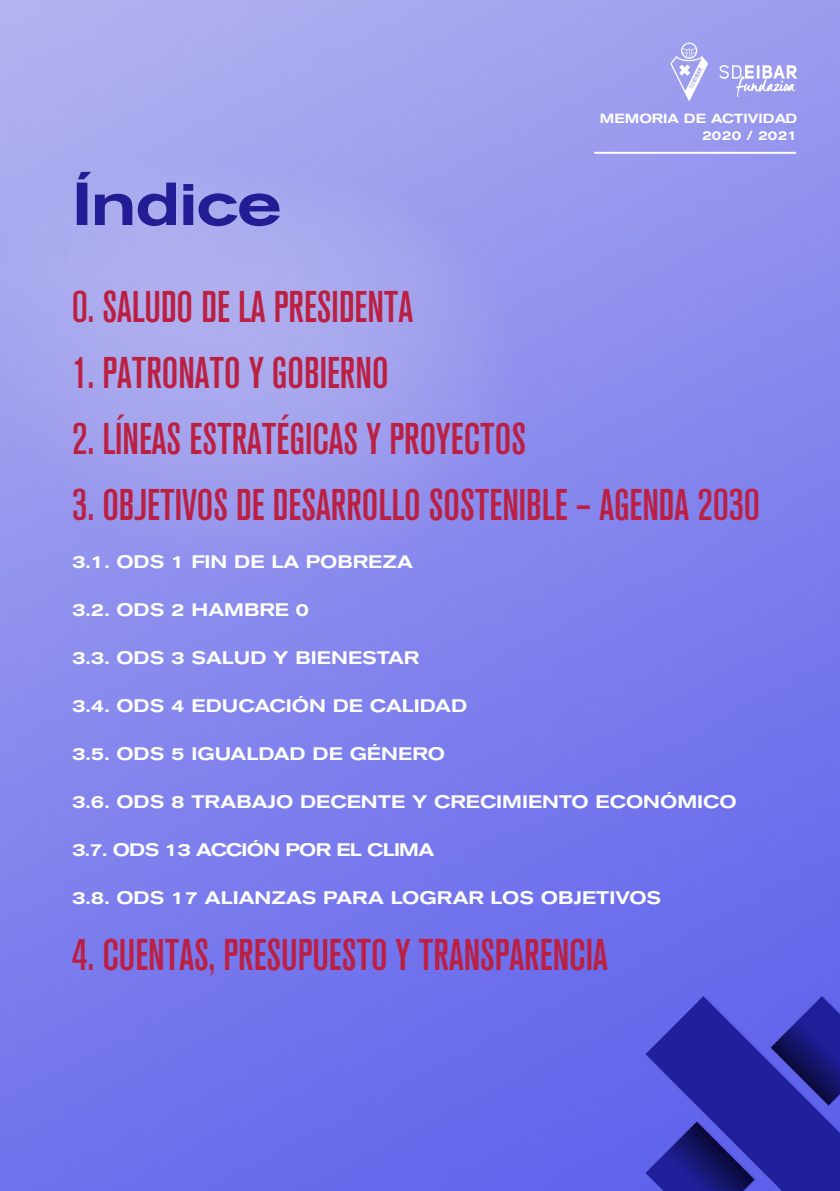
<style>
.page{position:relative;width:840px;height:1191px;background:#fff}
.page>*{position:absolute;margin:0;border:0;box-sizing:border-box;transform-origin:0 0}
.t1{font:500 expanded 60px "Akzidenz Grotesk BQ";letter-spacing:-.025em;color:#241c94}
.t2{font:500 condensed 44px "Akzidenz Grotesk BQ";color:#bb2043}
.t3{font:500 expanded 18px "Akzidenz Grotesk BQ";color:#fff}
.t4{font:500 expanded 18px "Akzidenz Grotesk BQ";letter-spacing:-.04em;color:#fff}
.t5{font:500 expanded 13.2px/16.4px "Akzidenz Grotesk BQ";color:#fff;text-align:right}
</style>
<div class="page">
<img style="left:0;top:0;width:839px;height:1191px">
<svg style="left:669px;top:43px;width:38px;height:59px"></svg>
<svg style="left:719px;top:65px;width:78px;height:32px"></svg>
<hr style="left:594px;top:152px;width:201px;height:2px;background:#fff">
<img style="left:388px;top:962px;width:451px;height:229px">
<h1 class="t1" style="left:72px;top:169px;width:211px">Índice</h1>
<p class="t5" style="left:599px;top:110px;width:199px">MEMORIA DE ACTIVIDAD<br>2020 / 2021</p>
<h2 class="t2" style="left:72px;top:282px;width:342px">0. SALUDO DE LA PRESIDENTA</h2>
<h2 class="t2" style="left:72px;top:348px;width:318px">1. PATRONATO Y GOBIERNO</h2>
<h2 class="t2" style="left:72px;top:414px;width:455px">2. LÍNEAS ESTRATÉGICAS Y PROYECTOS</h2>
<h2 class="t2" style="left:72px;top:480px;width:689px">3. OBJETIVOS DE DESARROLLO SOSTENIBLE – AGENDA 2030</h2>
<p class="t3" style="left:72px;top:551px;width:342px">3.1. ODS 1 FIN DE LA POBREZA</p>
<p class="t3" style="left:72px;top:599px;width:239px">3.2. ODS 2 HAMBRE 0</p>
<p class="t3" style="left:72px;top:647px;width:348px">3.3. ODS 3 SALUD Y BIENESTAR</p>
<p class="t3" style="left:72px;top:695px;width:396px">3.4. ODS 4 EDUCACIÓN DE CALIDAD</p>
<p class="t3" style="left:72px;top:743px;width:374px">3.5. ODS 5 IGUALDAD DE GÉNERO</p>
<p class="t3" style="left:72px;top:791px;width:665px">3.6. ODS 8 TRABAJO DECENTE Y CRECIMIENTO ECONÓMICO</p>
<p class="t4" style="left:72px;top:839px;width:363px">3.7. ODS 13 ACCIÓN POR EL CLIMA</p>
<p class="t3" style="left:72px;top:887px;width:590px">3.8. ODS 17 ALIANZAS PARA LOGRAR LOS OBJETIVOS</p>
<h2 class="t2" style="left:72px;top:930px;width:537px">4. CUENTAS, PRESUPUESTO Y TRANSPARENCIA</h2>
</div>
